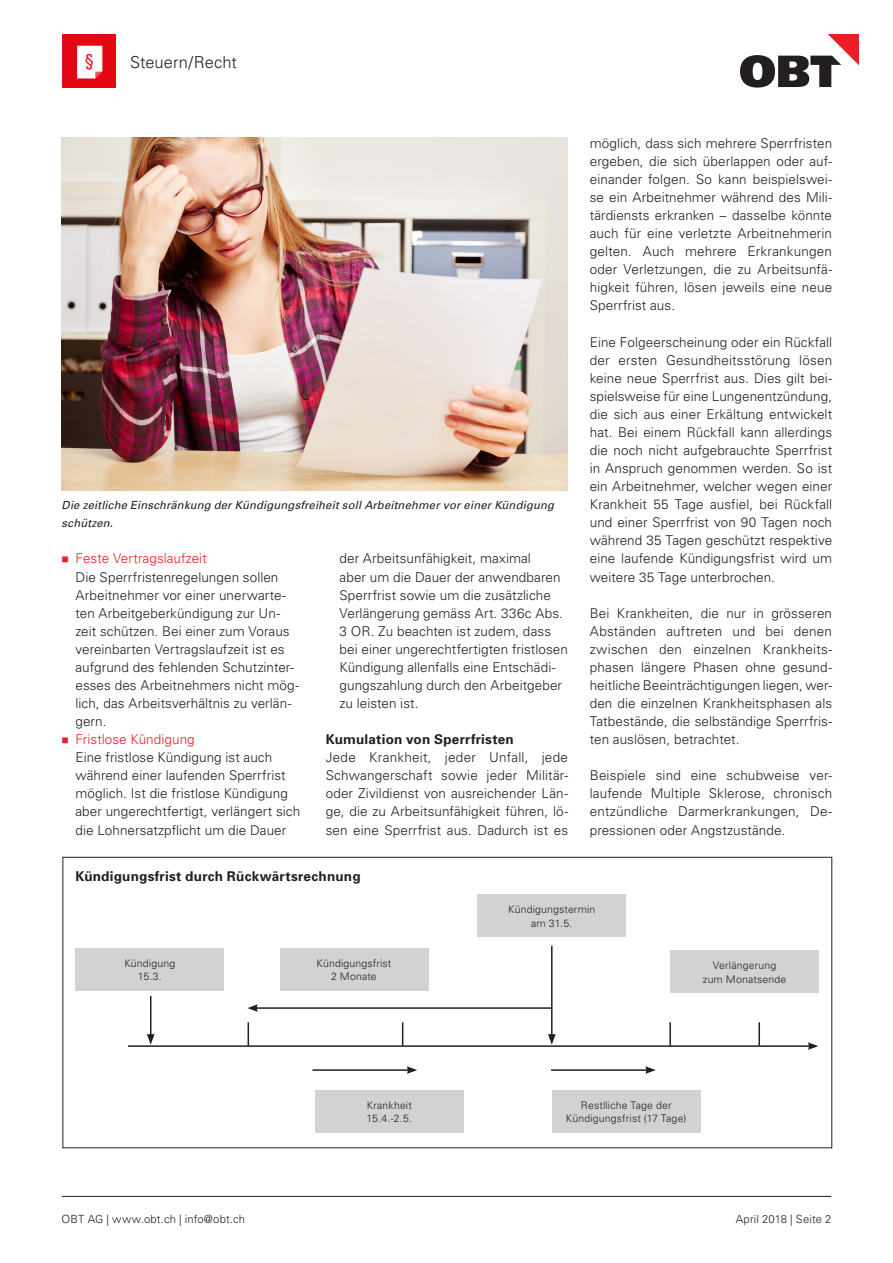
<style>
.page{position:relative;width:893px;height:1263px;background:#fff}
.page>*{position:absolute;margin:0;border:0;box-sizing:border-box;transform-origin:0 0}
.Kopftitel{font:300 16.5px "Univers";letter-spacing:.005em;color:#231f20}
.Lauftext{font:300 13.5px/18px "Univers";letter-spacing:.005em;color:#231f20;text-align:justify}
.Lauftext_kleiner_Zwi{font:700 13.5px "Univers";letter-spacing:.02em;color:#231f20}
.Bildlegende{font:italic 11.25px "Univers";letter-spacing:.015em;color:#231f20}
.Absender___Datum{font:300 11.25px "Univers";letter-spacing:.015em;color:#231f20}
.Lauftext-2{font:300 10.5px/13.5px "Univers";letter-spacing:.015em;color:#231f20;text-align:center}
.s1{color:#ee1d23}
</style>
<div class="page">
<hr style="left:62px;top:1196px;width:769px;height:1px;background:#231f20">
<img style="left:62px;top:138px;width:506px;height:352px">
<div style="left:75px;top:948px;width:149px;height:42px;background:#d1d2d4"></div>
<div style="left:280px;top:948px;width:148px;height:42px;background:#d1d2d4"></div>
<div style="left:477px;top:894px;width:149px;height:43px;background:#d1d2d4"></div>
<hr style="left:312px;top:1069px;width:97px;height:2px;background:#231f20">
<svg style="left:407px;top:1066px;width:10px;height:8px"></svg>
<hr style="left:669px;top:1022px;width:2px;height:24px;background:#231f20">
<hr style="left:551px;top:946px;width:2px;height:90px;background:#231f20">
<svg style="left:548px;top:1034px;width:8px;height:11px"></svg>
<hr style="left:150px;top:996px;width:1px;height:40px;background:#231f20">
<svg style="left:147px;top:1034px;width:8px;height:11px"></svg>
<div style="left:670px;top:950px;width:149px;height:43px;background:#d1d2d4"></div>
<hr style="left:256px;top:1007px;width:296px;height:2px;background:#231f20">
<svg style="left:247px;top:1004px;width:11px;height:8px"></svg>
<hr style="left:758px;top:1022px;width:2px;height:24px;background:#231f20">
<svg style="left:402px;top:1022px;width:1px;height:23px"></svg>
<svg style="left:248px;top:1022px;width:1px;height:23px"></svg>
<hr style="left:128px;top:1045px;width:682px;height:2px;background:#231f20">
<svg style="left:808px;top:1042px;width:10px;height:8px"></svg>
<div style="left:315px;top:1090px;width:149px;height:43px;background:#d1d2d4"></div>
<hr style="left:551px;top:1069px;width:97px;height:2px;background:#231f20">
<svg style="left:645px;top:1066px;width:11px;height:8px"></svg>
<div style="left:552px;top:1090px;width:149px;height:43px;background:#d1d2d4"></div>
<svg style="left:740px;top:34px;width:119px;height:54px"></svg>
<img style="left:62px;top:34px;width:53px;height:53px">
<p class="Kopftitel" style="left:130px;top:52px;width:108px">Steuern/Recht</p>
<p class="Bildlegende" style="left:62px;top:499px;width:494px">Die zeitliche Einschränkung der Kündigungsfreiheit soll Arbeitnehmer vor einer Kündigung</p>
<p class="Bildlegende" style="left:62px;top:517px;width:53px">schützen.</p>
<p class="Lauftext" style="left:340px;top:550px;width:230px;text-align:left">der Arbeitsunfähigkeit, maximal<br>aber um die Dauer der anwendbaren Sperrfrist sowie um die zusätzliche Verlängerung gemäss Art. 336c Abs.<br>3 OR. Zu beachten ist zudem, dass bei einer ungerechtfertigten fristlosen Kündigung allenfalls eine Entschädi&shy;gungszahlung durch den Arbeitgeber zu leisten ist.</p>
<p class="Lauftext_kleiner_Zwi" style="left:326px;top:731px;width:190px">Kumulation von Sperrfristen</p>
<p class="Lauftext" style="left:326px;top:748px;width:244px">Jede Krankheit, jeder Unfall, jede Schwangerschaft sowie jeder Militär&shy;oder Zivildienst von ausreichender Län&shy;ge, die zu Arbeitsunfähigkeit führen, lö&shy;sen eine Sperrfrist aus. Dadurch ist es</p>
<p class="Lauftext" style="left:75px;top:550px;width:225px;text-align:left"><span class="s1">Feste Vertragslaufzeit<br></span>Die Sperrfristenregelungen sollen<br>Arbeitnehmer vor einer unerwarte&shy;ten Arbeitgeberkündigung zur Un&shy;zeit schützen. Bei einer zum Voraus vereinbarten Vertragslaufzeit ist es aufgrund des fehlenden Schutzinter&shy;esses des Arbeitnehmers nicht mög&shy;lich, das Arbeitsverhältnis zu verlän&shy;gern.</p>
<p class="Lauftext" style="left:75px;top:730px;width:226px;text-align:left"><span class="s1">Fristlose Kündigung<br></span>Eine fristlose Kündigung ist auch während einer laufenden Sperrfrist möglich. Ist die fristlose Kündigung aber ungerechtfertigt, verlängert sich die Lohnersatzpflicht um die Dauer</p>
<p class="Lauftext_kleiner_Zwi" style="left:75px;top:868px;width:287px">Kündigungsfrist durch Rückwärtsrechnung</p>
<p class="Lauftext" style="left:590px;top:134px;width:244px">möglich, dass sich mehrere Sperrfristen ergeben, die sich überlappen oder auf&shy;einander folgen. So kann beispielswei&shy;se ein Arbeitnehmer während des Mili&shy;tärdiensts erkranken – dasselbe könnte auch für eine verletzte Arbeitnehmerin gelten. Auch mehrere Erkrankungen oder Verletzungen, die zu Arbeitsunfä&shy;higkeit führen, lösen jeweils eine neue Sperrfrist aus.</p>
<p class="Lauftext" style="left:590px;top:333px;width:244px">Eine Folgeerscheinung oder ein Rückfall der ersten Gesundheitsstörung lösen keine neue Sperrfrist aus. Dies gilt bei&shy;spielsweise für eine Lungenentzündung, die sich aus einer Erkältung entwickelt hat. Bei einem Rückfall kann allerdings die noch nicht aufgebrauchte Sperrfrist in Anspruch genommen werden. So ist ein Arbeitnehmer, welcher wegen einer Krankheit 55 Tage ausfiel, bei Rückfall und einer Sperrfrist von 90 Tagen noch während 35 Tagen geschützt respektive eine laufende Kündigungsfrist wird um weitere 35 Tage unterbrochen.</p>
<p class="Lauftext" style="left:590px;top:604px;width:244px">Bei Krankheiten, die nur in grösseren Abständen auftreten und bei denen zwischen den einzelnen Krankheits&shy;phasen längere Phasen ohne gesund&shy;heitliche Beeinträchtigungen liegen, wer&shy;den die einzelnen Krankheitsphasen als Tatbestände, die selbständige Sperrfris&shy;ten auslösen, betrachtet.</p>
<p class="Lauftext" style="left:590px;top:766px;width:244px">Beispiele sind eine schubweise ver&shy;laufende Multiple Sklerose, chronisch entzündliche Darmerkrankungen, De&shy;pressionen oder Angstzustände.</p>
<p class="Lauftext-2" style="left:124px;top:956px;width:52px">Kündigung<br>15.3.</p>
<p class="Lauftext-2" style="left:317px;top:956px;width:76px">Kündigungsfrist<br>2 Monate</p>
<p class="Lauftext-2" style="left:367px;top:1098px;width:47px">Krankheit</p>
<p class="Lauftext-2" style="left:367px;top:1112px;width:47px">15.4.-2.5.</p>
<p class="Lauftext-2" style="left:508px;top:903px;width:89px">Kündigungstermin</p>
<p class="Lauftext-2" style="left:531px;top:916px;width:43px">am 31.5.</p>
<p class="Lauftext-2" style="left:713px;top:958px;width:65px">Verlängerung</p>
<p class="Lauftext-2" style="left:703px;top:972px;width:85px">zum Monatsende</p>
<p class="Lauftext-2" style="left:581px;top:1098px;width:92px">Restlliche Tage der</p>
<p class="Lauftext-2" style="left:566px;top:1112px;width:122px">Kündigungsfrist (17 Tage)</p>
<p class="Absender___Datum" style="left:62px;top:1212px;width:185px">OBT AG | www.obt.ch | info@obt.ch</p>
<p class="Absender___Datum" style="left:736px;top:1212px;width:97px">April 2018 | Seite 2</p>
</div>
